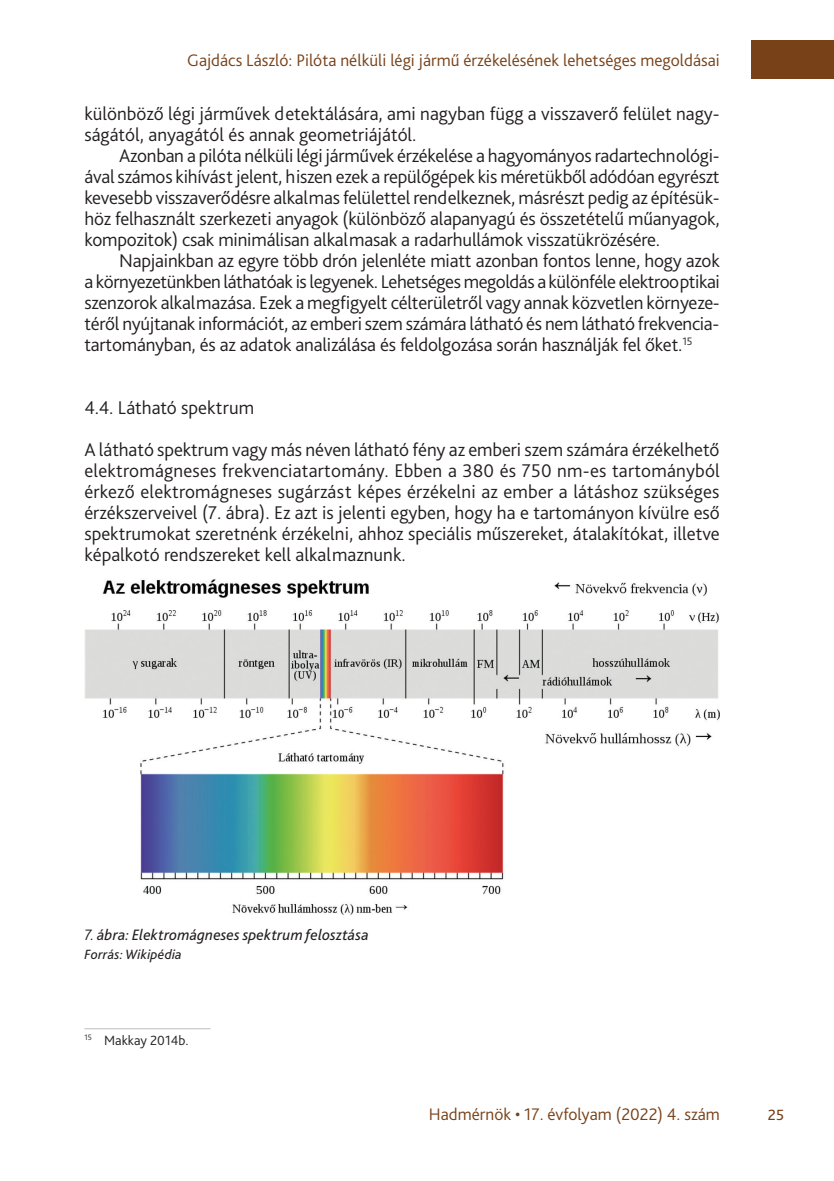
<style>
.page{position:relative;width:834px;height:1181px;background:#fff}
.page>*{position:absolute;margin:0;border:0;box-sizing:border-box;transform-origin:0 0}
._3_szövegtörzs{font:300 19.25px/21px "Bliss Pro";letter-spacing:-.01em;color:#231f20;text-align:justify}
._3_1_első_bekezdés{font:300 19.25px/21px "Bliss Pro";color:#231f20}
._1_1_1_1_Head_címsor{font:300 19.25px "Bliss Pro";color:#231f20}
.t1{font:300 19.25px "Bliss Pro";color:#784118}
.t2{font:300 17.5px "Bliss Pro";color:#784118}
._8_Ábra__képalárás{font:italic 15.75px "Bliss Pro";letter-spacing:.01em;color:#231f20}
._8_ábra_forrás{font:italic 14px "Bliss Pro";letter-spacing:.015em;color:#231f20}
._6_Lábjegyzet{font:300 14px "Bliss Pro";color:#231f20}
.s1{font-weight:300}
</style>
<div class="page">
<div style="left:750px;top:41px;width:83px;height:38px;background:#784118"></div>
<img style="left:84px;top:579px;width:636px;height:336px">
<hr style="left:84px;top:1028px;width:126px;height:1px;background:#bcbdc0">
<p class="t2" style="left:187px;top:49px;width:534px">Gajdács László: Pilóta nélküli légi jármű érzékelésének lehetséges megoldásai</p>
<p class="_3_1_első_bekezdés" style="left:84px;top:103px;width:636px">különböző légi járművek detektálására, ami nagyban függ a visszaverő felület nagy&shy;ságától, anyagától és annak geometriájától.</p>
<p class="_3_szövegtörzs" style="left:84px;top:145px;width:636px;text-indent:35px">Azonban a pilóta nélküli légi járművek érzékelése a hagyományos radartechnológi&shy;ával számos kihívást jelent, hiszen ezek a repülőgépek kis méretükből adódóan egyrészt kevesebb visszaverődésre alkalmas felülettel rendelkeznek, másrészt pedig az építésük&shy;höz felhasznált szerkezeti anyagok (különböző alapanyagú és összetételű műanyagok, kompozitok) csak minimálisan alkalmasak a radarhullámok visszatükrözésére.</p>
<p class="_3_szövegtörzs" style="left:84px;top:250px;width:637px;text-align:left;text-indent:35px">Napjainkban az egyre több drón jelenléte miatt azonban fontos lenne, hogy azok a környezetünkben láthatóak is legyenek. Lehetséges megoldás a különféle elektrooptikai szenzorok alkalmazása. Ezek a megfigyelt célterületről vagy annak közvetlen környeze&shy;téről nyújtanak információt, az emberi szem számára látható és nem látható frekvencia&shy;tartományban, és az adatok analizálása és feldolgozása során használják fel őket.<sup>15</sup></p>
<p class="_1_1_1_1_Head_címsor" style="left:84px;top:396px;width:171px">4.4. Látható spektrum</p>
<p class="_3_1_első_bekezdés" style="left:84px;top:439px;width:637px;text-align:justify">A látható spektrum vagy más néven látható fény az emberi szem számára érzékelhető elektromágneses frekvenciatartomány. Ebben a -380 és 750 nm-es tartományból érkező elektromágneses sugárzást képes érzékelni az ember a látáshoz szükséges érzékszerveivel (7. ábra). Ez azt is jelenti egyben, hogy ha e tartományon kívülre eső spektrumokat szeretnénk érzékelni, ahhoz speciális műszereket, átalakítókat, illetve képalkotó rendszereket kell alkalmaznunk.</p>
<p class="_8_Ábra__képalárás" style="left:84px;top:924px;width:286px"><span class="s1">7.</span> ábra: Elektromágneses spektrum felosztása</p>
<p class="_8_ábra_forrás" style="left:84px;top:946px;width:99px">Forrás: Wikipédia</p>
<p class="_6_Lábjegyzet" style="left:84px;top:1031px;width:106px"><sup>15</sup> Makkay 2014b.</p>
<p class="t2" style="left:429px;top:1103px;width:292px">Hadmérnök • 17. évfolyam (2022) 4. szám</p>
<p class="t1" style="left:767px;top:1102px;width:18px">25</p>
</div>
